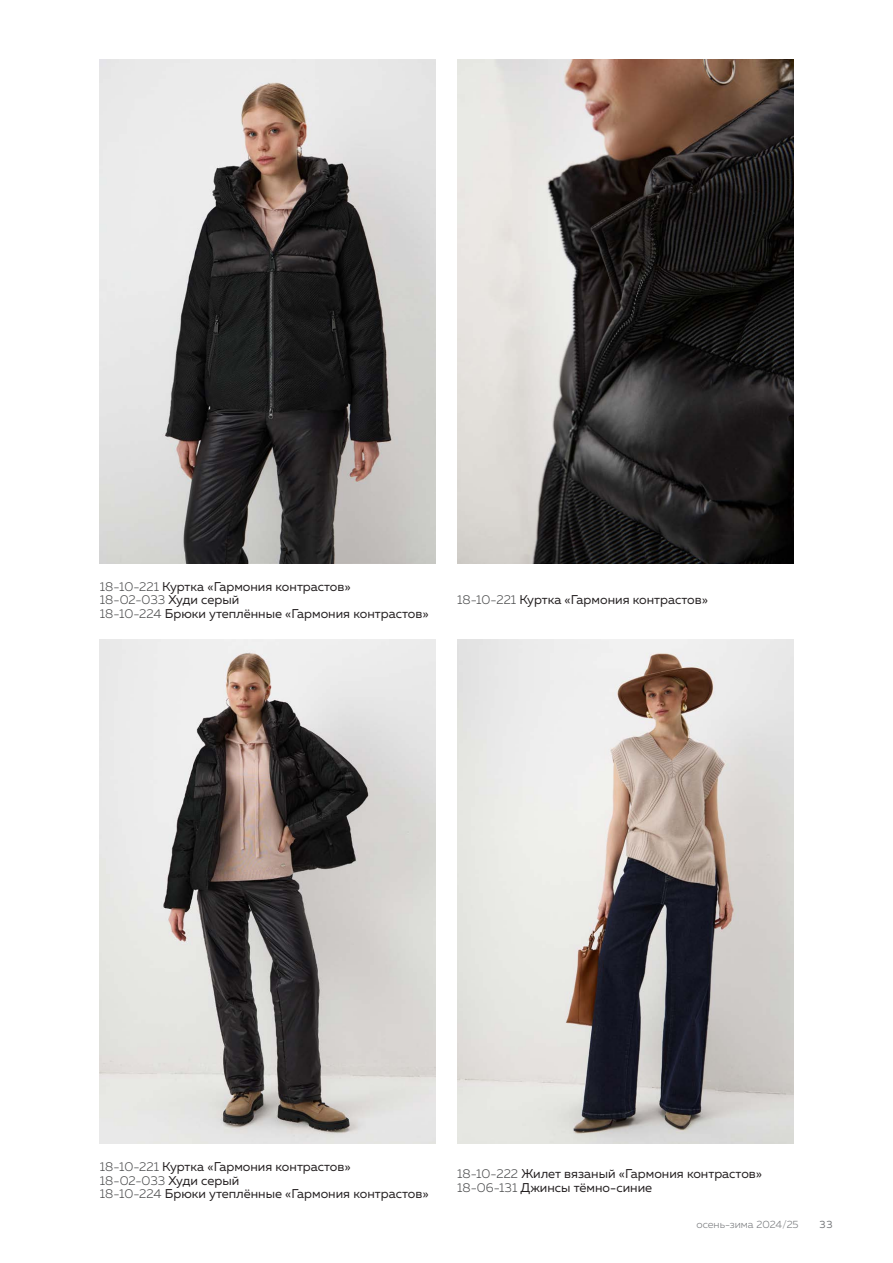
<style>
.page{position:relative;width:893px;height:1263px;background:#fff}
.page>*{position:absolute;margin:0;border:0;box-sizing:border-box;transform-origin:0 0}
.t1{font:12.75px/13.5px "Muller";color:#231f20}
.t2{font:300 10.5px "Muller";color:#76787b}
.t3{font:10.5px "Muller";color:#76787b}
.s1{font-weight:300;color:#4b4c4d}
</style>
<div class="page">
<img style="left:100px;top:59px;width:336px;height:504px">
<img style="left:100px;top:639px;width:336px;height:504px">
<img style="left:457px;top:59px;width:336px;height:504px">
<img style="left:457px;top:639px;width:336px;height:504px">
<p class="t1" style="left:100px;top:580px;width:330px"><span class="s1">18-10-221</span> Куртка «Гармония контрастов»<br><span class="s1">18-02-033</span> Худи серый<br><span class="s1">18-10-224</span> Брюки утеплённые «Гармония контрастов»</p>
<p class="t1" style="left:457px;top:593px;width:252px"><span class="s1">18-10-221</span> Куртка «Гармония контрастов»</p>
<p class="t1" style="left:100px;top:1160px;width:330px"><span class="s1">18-10-221</span> Куртка «Гармония контрастов»<br><span class="s1">18-02-033</span> Худи серый<br><span class="s1">18-10-224</span> Брюки утеплённые «Гармония контрастов»</p>
<p class="t1" style="left:457px;top:1167px;width:307px"><span class="s1">18-10-222</span> Жилет вязаный «Гармония контрастов»<br><span class="s1">18-06-131</span> Джинсы тёмно-синие</p>
<p class="t2" style="left:696px;top:1218px;width:104px">осень-зима 2024/25</p>
<p class="t3" style="left:819px;top:1218px;width:15px">33</p>
</div>
